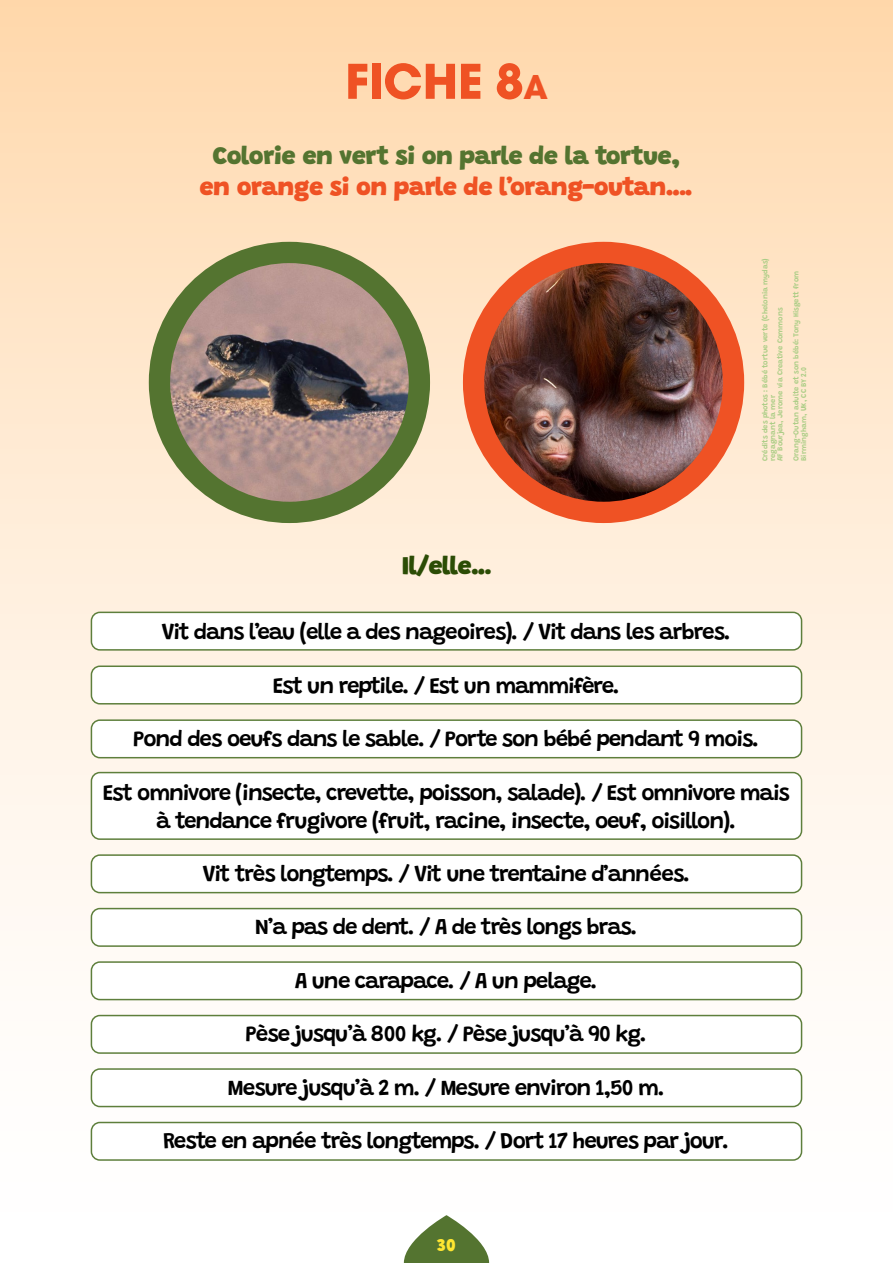
<style>
.page{position:relative;width:893px;height:1263px;background:#fff}
.page>*{position:absolute;margin:0;border:0;box-sizing:border-box;transform-origin:0 0}
.t1{font:700 52.5px "Avant Garde Md ITC";color:#ef5224}
.t2{font:900 25.5px "Grandstander";letter-spacing:-.02em;color:#ef5224}
.t3{font:900 25.5px "Grandstander";letter-spacing:-.02em;color:#547430}
.t4{font:900 25.5px "Grandstander";letter-spacing:-.02em;color:#2b4c05}
.t5{font:600 22.5px/27.9px "Grandstander";letter-spacing:-.05em;color:#000;text-align:center}
.t6{font:900 18px "Grandstander";color:#ffe631}
.t7{font:600 7.5px/7.5px "Grandstander";color:#aacd85}
.s1{font-size:36px}
</style>
<div class="page">
<div style="left:0;top:0;width:893px;height:1263px;background:linear-gradient(to bottom,#fdd9b0,#feffff)"></div>
<img style="left:159px;top:252px;width:260px;height:260px;border-radius:130px">
<div style="left:149px;top:242px;width:281px;height:281px;border:21px solid #547430;border-radius:50%"></div>
<img style="left:474px;top:252px;width:253px;height:260px">
<div style="left:463px;top:242px;width:281px;height:281px;border:21px solid #ef5224;border-radius:50%"></div>
<div style="left:91px;top:612px;width:710px;height:38px;background:#fff;border-radius:9px"></div>
<div style="left:91px;top:612px;width:711px;height:39px;border:2px solid #5e7f3c;border-radius:9px"></div>
<div style="left:91px;top:666px;width:710px;height:38px;background:#fff;border-radius:9px"></div>
<div style="left:91px;top:665px;width:711px;height:39px;border:2px solid #5e7f3c;border-radius:9px"></div>
<div style="left:91px;top:720px;width:710px;height:38px;background:#fff;border-radius:9px"></div>
<div style="left:91px;top:719px;width:711px;height:39px;border:2px solid #5e7f3c;border-radius:9px"></div>
<div style="left:91px;top:855px;width:710px;height:38px;background:#fff;border-radius:9px"></div>
<div style="left:91px;top:854px;width:711px;height:39px;border:2px solid #5e7f3c;border-radius:9px"></div>
<div style="left:91px;top:908px;width:710px;height:38px;background:#fff;border-radius:9px"></div>
<div style="left:91px;top:908px;width:711px;height:39px;border:2px solid #5e7f3c;border-radius:9px"></div>
<div style="left:91px;top:962px;width:710px;height:37px;background:#fff;border-radius:9px"></div>
<div style="left:91px;top:961px;width:711px;height:39px;border:2px solid #5e7f3c;border-radius:9px"></div>
<div style="left:91px;top:1015px;width:710px;height:38px;background:#fff;border-radius:9px"></div>
<div style="left:91px;top:1015px;width:711px;height:39px;border:2px solid #5e7f3c;border-radius:9px"></div>
<div style="left:91px;top:1069px;width:710px;height:37px;background:#fff;border-radius:9px"></div>
<div style="left:91px;top:1068px;width:711px;height:39px;border:2px solid #5e7f3c;border-radius:9px"></div>
<div style="left:91px;top:1122px;width:710px;height:38px;background:#fff;border-radius:9px"></div>
<div style="left:91px;top:1122px;width:711px;height:39px;border:2px solid #5e7f3c;border-radius:9px"></div>
<div style="left:91px;top:772px;width:710px;height:67px;background:#fff;border-radius:9px"></div>
<div style="left:91px;top:772px;width:711px;height:68px;border:2px solid #5e7f3c;border-radius:9px"></div>
<svg style="left:404px;top:1215px;width:85px;height:48px"></svg>
<h1 class="t1" style="left:345px;top:49px;width:204px">FICHE 8<span class="s1">A</span></h1>
<p class="t3" style="left:213px;top:136px;width:469px">Colorie en vert si on parle de la tortue,</p>
<p class="t2" style="left:199px;top:167px;width:495px">en orange si on parle de l’orang-outan….</p>
<p class="t4" style="left:402px;top:546px;width:91px">Il/elle…</p>
<p class="t7" style="left:761px;top:461px;width:204px;rotate:-90deg">Crédits des photos : Bébé tortue verte (Chelonia mydas) regagnant la mer<br>AF Bourjea, Jerome via Creative Commons</p>
<p class="t7" style="left:792px;top:461px;width:191px;rotate:-90deg">Orang-Outan adulte et son bébé: Tony Hisgett from<br>Birmingham, UK, CC BY 2.0</p>
<p class="t5" style="left:161px;top:616px;width:571px">Vit dans l’eau (elle a des nageoires). / Vit dans les arbres.</p>
<p class="t5" style="left:273px;top:670px;width:349px">Est un reptile. / Est un mammifère.</p>
<p class="t5" style="left:133px;top:723px;width:628px">Pond des oeufs dans le sable. / Porte son bébé pendant 9 mois.</p>
<p class="t5" style="left:103px;top:777px;width:689px">Est omnivore (insecte, crevette, poisson, salade). / Est omnivore mais à tendance frugivore (fruit, racine, insecte, oeuf, oisillon).</p>
<p class="t5" style="left:202px;top:858px;width:490px">Vit très longtemps. / Vit une trentaine d’années.</p>
<p class="t5" style="left:255px;top:911px;width:385px">N’a pas de dent. / A de très longs bras.</p>
<p class="t5" style="left:295px;top:965px;width:305px">A une carapace. / A un pelage.</p>
<p class="t5" style="left:245px;top:1018px;width:403px">Pèse jusqu’à 800 kg. / Pèse jusqu’à 90 kg.</p>
<p class="t5" style="left:228px;top:1072px;width:439px">Mesure jusqu’à 2 m. / Mesure environ 1,50 m.</p>
<p class="t5" style="left:163px;top:1125px;width:568px">Reste en apnée très longtemps. / Dort 17 heures par jour.</p>
<p class="t6" style="left:437px;top:1231px;width:21px">30</p>
</div>
